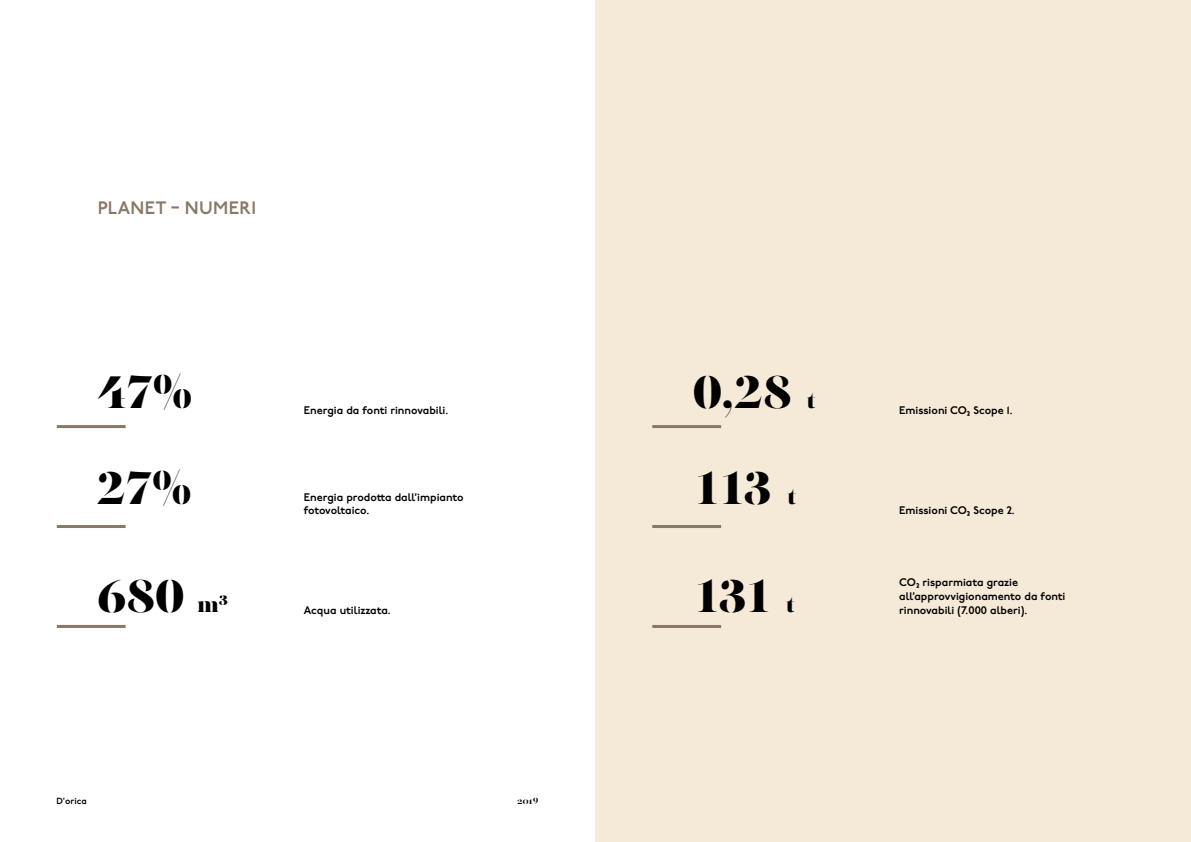
<style>
.page{position:relative;width:1191px;height:842px;background:#fff}
.page>*{position:absolute;margin:0;border:0;box-sizing:border-box;transform-origin:0 0}
.t1{font:900 48px/96px "PF Regal Stencil Pro";letter-spacing:-.055em;color:#000}
.t2{font:600 18px "P22 Underground Pro";letter-spacing:.02em;color:#897866}
.t3{font:600 11px/13.2px "P22 Underground Pro";color:#000}
.t4{font:700 10px "PF Regal Stencil Pro";color:#000}
.t5{font:600 9px "P22 Underground Pro";letter-spacing:.015em;color:#000}
.s1{font-size:24px}
</style>
<div class="page">
<div style="left:595px;top:0;width:596px;height:842px;background:#f4ead7"></div>
<hr style="left:57px;top:425px;width:69px;height:3px;background:#897866">
<hr style="left:57px;top:525px;width:69px;height:3px;background:#897866">
<hr style="left:652px;top:425px;width:69px;height:3px;background:#897866">
<hr style="left:652px;top:525px;width:69px;height:3px;background:#897866">
<hr style="left:652px;top:625px;width:69px;height:3px;background:#897866">
<hr style="left:57px;top:625px;width:69px;height:3px;background:#897866">
<h2 class="t2" style="left:97px;top:195px;width:160px">PLANET – NUMERI</h2>
<h1 class="t1" style="left:97px;top:345px;width:97px">47%<br>27%</h1>
<h1 class="t1" style="left:97px;top:549px;width:133px">680 <span class="s1">m³</span></h1>
<p class="t3" style="left:304px;top:403px;width:146px">Energia da fonti rinnovabili.</p>
<p class="t3" style="left:304px;top:490px;width:161px">Energia prodotta dall’impianto fotovoltaico.</p>
<h1 class="t1" style="left:692px;top:345px;width:124px">0,28 <span class="s1">t<br></span>113 <span class="s1">t</span></h1>
<p class="t3" style="left:899px;top:403px;width:115px">Emissioni CO₂ Scope 1.</p>
<p class="t3" style="left:899px;top:503px;width:117px">Emissioni CO₂ Scope 2.</p>
<p class="t3" style="left:899px;top:575px;width:168px;line-height:14px">CO₂ risparmiata grazie all’approvvigionamento da fonti</p>
<h1 class="t1" style="left:692px;top:549px;width:103px">131 <span class="s1">t</span></h1>
<p class="t3" style="left:304px;top:603px;width:89px">Acqua utilizzata.</p>
<p class="t3" style="left:899px;top:603px;width:129px">rinnovabili (7.000 alberi).</p>
<p class="t5" style="left:56px;top:794px;width:32px">D'orica</p>
<p class="t4" style="left:517px;top:795px;width:23px">2019</p>
</div>
